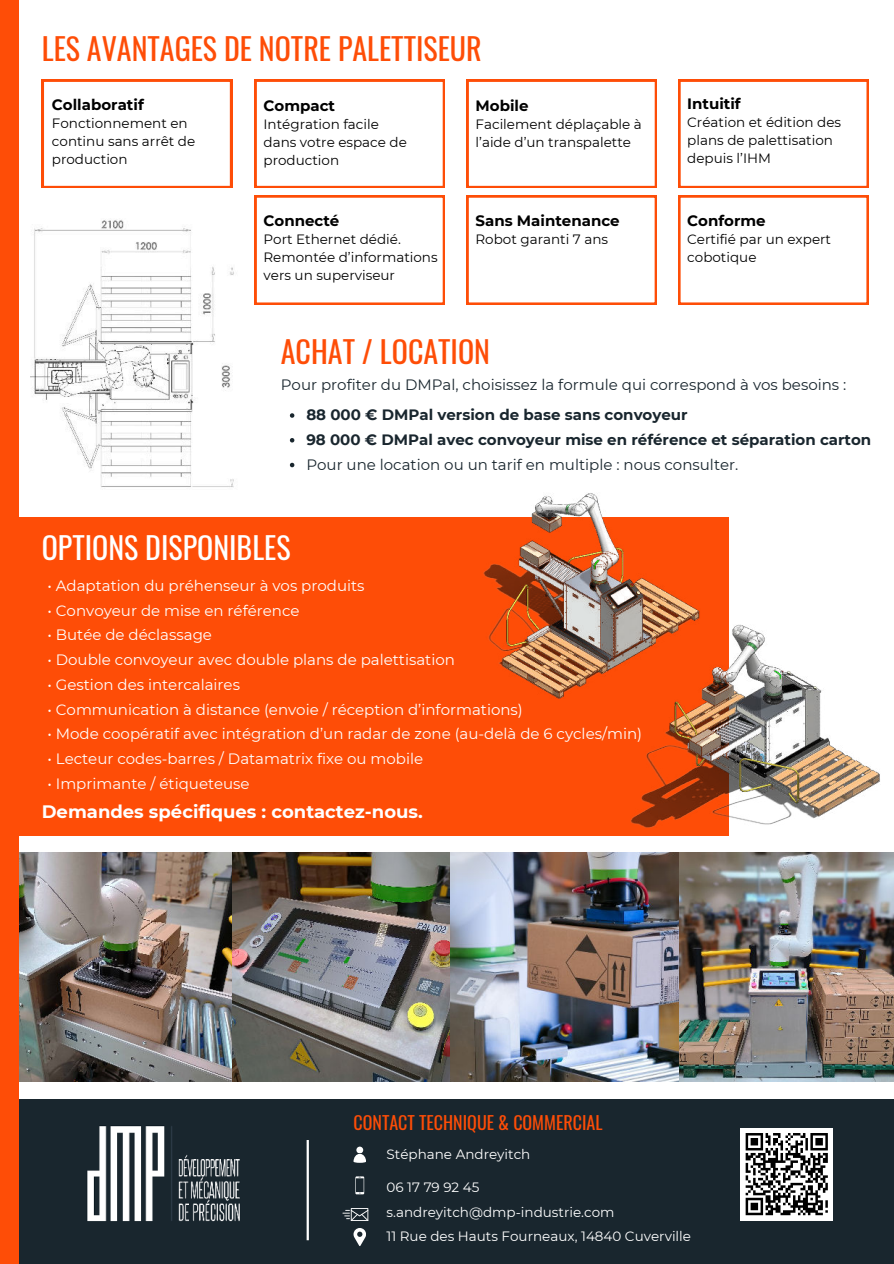
<style>
.page{position:relative;width:894px;height:1264px;background:#fff}
.page>*{position:absolute;margin:0;border:0;box-sizing:border-box;transform-origin:0 0}
.t1{font:30px "Oswald";color:#fe4d07}
.t2{font:30px "Oswald";color:#fff}
.t3{font:700 18px "Montserrat";color:#fff}
.t4{font:18px "Oswald";color:#fe4d07}
.t5{font:15px "Montserrat";color:#fff}
.t6{font:15px "Montserrat";color:#19262e}
.t7{font:700 15px/24.8px "Montserrat";color:#19262e}
.t8{font:700 15px "Montserrat";color:#000}
.t9{font:13.5px/18px "Montserrat";color:#000}
.t10{font:13.5px/24.3px "Montserrat";color:#fff}
</style>
<div class="page">
<div style="left:0;top:1099px;width:893px;height:164px;background:#19262e"></div>
<img style="left:87px;top:1125px;width:153px;height:97px">
<div style="left:740px;top:1127px;width:92px;height:93px;background:#fff"></div>
<svg style="left:745px;top:1133px;width:83px;height:83px"></svg>
<img style="left:31px;top:219px;width:203px;height:268px">
<svg style="left:42px;top:80px;width:190px;height:108px"></svg>
<svg style="left:678px;top:195px;width:190px;height:110px"></svg>
<div style="left:0;top:517px;width:728px;height:318px;background:#fe4d07"></div>
<img style="left:19px;top:852px;width:660px;height:229px">
<img style="left:483px;top:493px;width:217px;height:205px">
<img style="left:630px;top:624px;width:250px;height:203px">
<div style="left:0;top:0;width:19px;height:1263px;background:#fe4d07"></div>
<img style="left:679px;top:852px;width:214px;height:229px">
<svg style="left:254px;top:195px;width:191px;height:110px"></svg>
<svg style="left:466px;top:195px;width:190px;height:110px"></svg>
<svg style="left:466px;top:80px;width:190px;height:108px"></svg>
<svg style="left:678px;top:80px;width:190px;height:108px"></svg>
<svg style="left:254px;top:80px;width:191px;height:108px"></svg>
<hr style="left:306px;top:1139px;width:3px;height:101px;background:#fff">
<svg style="left:355px;top:1176px;width:9px;height:18px"></svg>
<svg style="left:342px;top:1208px;width:26px;height:12px"></svg>
<svg style="left:353px;top:1228px;width:13px;height:17px"></svg>
<svg style="left:353px;top:1146px;width:13px;height:16px"></svg>
<svg style="left:290px;top:413px;width:4px;height:5px"></svg>
<svg style="left:290px;top:438px;width:4px;height:4px"></svg>
<svg style="left:290px;top:463px;width:4px;height:4px"></svg>
<h1 class="t1" style="left:42px;top:22px;width:441px">LES AVANTAGES DE NOTRE PALETTISEUR</h1>
<p class="t8" style="left:52px;top:94px;width:93px">Collaboratif</p>
<p class="t9" style="left:52px;top:113px;width:145px">Fonctionnement en continu sans arrêt de production</p>
<p class="t8" style="left:263px;top:95px;width:73px">Compact</p>
<p class="t9" style="left:263px;top:114px;width:145px">Intégration facile dans votre espace de production</p>
<p class="t8" style="left:263px;top:209px;width:77px">Connecté</p>
<p class="t9" style="left:263px;top:229px;width:176px">Port Ethernet dédié.<br>Remontée d’informations vers un superviseur</p>
<p class="t8" style="left:475px;top:95px;width:54px">Mobile</p>
<p class="t9" style="left:475px;top:114px;width:168px">Facilement déplaçable à l’aide d’un transpalette</p>
<p class="t8" style="left:475px;top:209px;width:146px">Sans Maintenance</p>
<p class="t9" style="left:475px;top:229px;width:134px">Robot garanti 7 ans</p>
<h1 class="t1" style="left:281px;top:325px;width:211px">ACHAT / LOCATION</h1>
<p class="t8" style="left:687px;top:93px;width:55px">Intuitif</p>
<p class="t9" style="left:687px;top:113px;width:155px">Création et édition des plans de palettisation depuis l’IHM</p>
<p class="t8" style="left:687px;top:210px;width:80px">Conforme</p>
<p class="t9" style="left:687px;top:230px;width:145px">Certifié par un expert cobotique</p>
<p class="t6" style="left:281px;top:374px;width:567px">Pour profiter du DMPal, choisissez la formule qui correspond à vos besoins :</p>
<p class="t7" style="left:306px;top:401px;width:566px">88 000 € DMPal version de base sans convoyeur<br>98 000 € DMPal avec convoyeur mise en référence et séparation carton</p>
<p class="t6" style="left:306px;top:454px;width:433px">Pour une location ou un tarif en multiple : nous consulter.</p>
<h1 class="t2" style="left:42px;top:521px;width:250px">OPTIONS DISPONIBLES</h1>
<p class="t5" style="left:47px;top:575px;width:318px">• Adaptation du préhenseur à vos produits</p>
<p class="t5" style="left:47px;top:600px;width:253px">• Convoyeur de mise en référence</p>
<p class="t5" style="left:47px;top:624px;width:166px">• Butée de déclassage</p>
<p class="t5" style="left:47px;top:649px;width:409px">• Double convoyeur avec double plans de palettisation</p>
<p class="t5" style="left:47px;top:674px;width:194px">• Gestion des intercalaires</p>
<p class="t5" style="left:47px;top:699px;width:477px">• Communication à distance (envoie / réception d’informations)</p>
<p class="t5" style="left:47px;top:723px;width:596px">• Mode coopératif avec intégration d’un radar de zone (au-delà de 6 cycles/min)</p>
<p class="t5" style="left:47px;top:748px;width:377px">• Lecteur codes-barres / Datamatrix fixe ou mobile</p>
<p class="t5" style="left:47px;top:773px;width:204px">• Imprimante / étiqueteuse</p>
<p class="t3" style="left:42px;top:799px;width:382px">Demandes spécifiques : contactez-nous.</p>
<p class="t4" style="left:353px;top:1107px;width:250px">CONTACT TECHNIQUE &amp; COMMERCIAL</p>
<p class="t10" style="left:386px;top:1141px;width:145px">Stéphane Andreyitch</p>
<p class="t10" style="left:386px;top:1174px;width:229px">06 17 79 92 45 s.andreyitch@dmp-industrie.com</p>
<p class="t10" style="left:386px;top:1223px;width:306px">11 Rue des Hauts Fourneaux, 14840 Cuverville</p>
</div>
